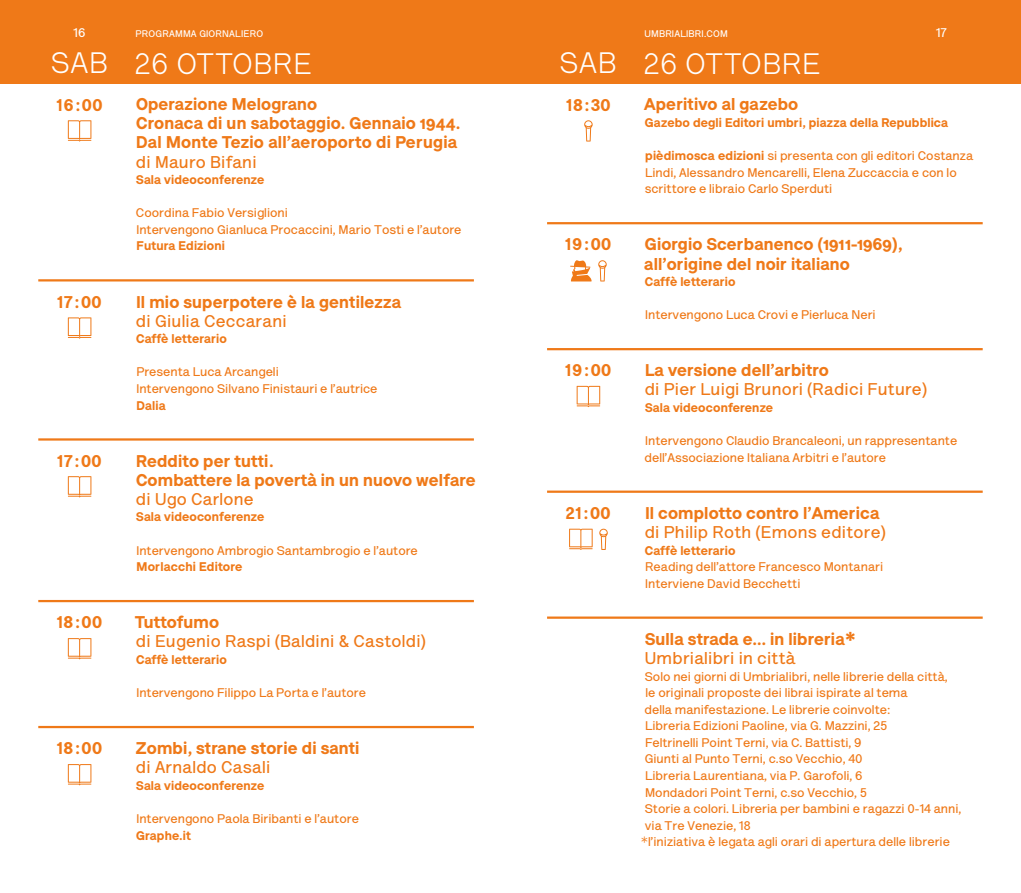
<style>
.page{position:relative;width:1021px;height:893px;background:#fff}
.page>*{position:absolute;margin:0;border:0;box-sizing:border-box;transform-origin:0 0}
.t1{font:30px "Lettera Text Pro";letter-spacing:.02em;color:#fff}
.t2{font:900 17.25px/19px "Lettera Text Pro";letter-spacing:.01em;color:#ef7918}
.t3{font:700 17.25px "Lettera Text Pro";letter-spacing:.015em;color:#ef7918}
.t4{font:700 12.75px/16.5px "Lettera Text Pro";color:#ef7918}
.t5{font:900 12.75px "Lettera Text Pro";letter-spacing:.01em;color:#ef7918}
.t6{font:700 12.75px "Lettera Text Pro";color:#fff}
.t7{font:700 9.75px "Lettera Text Pro";letter-spacing:.02em;color:#fff}
.s1{font-weight:900}
.s2{font-weight:400}
</style>
<div class="page">
<div style="left:0;top:0;width:510px;height:84px;background:#ef7918"></div>
<div style="left:510px;top:0;width:510px;height:84px;background:#ef7918"></div>
<svg style="left:68px;top:317px;width:24px;height:22px"></svg>
<svg style="left:570px;top:260px;width:21px;height:22px"></svg>
<svg style="left:598px;top:260px;width:8px;height:21px"></svg>
<svg style="left:68px;top:476px;width:24px;height:21px"></svg>
<svg style="left:576px;top:386px;width:24px;height:21px"></svg>
<svg style="left:569px;top:529px;width:24px;height:21px"></svg>
<svg style="left:599px;top:529px;width:8px;height:21px"></svg>
<svg style="left:68px;top:638px;width:24px;height:21px"></svg>
<svg style="left:68px;top:764px;width:24px;height:21px"></svg>
<svg style="left:68px;top:120px;width:24px;height:22px"></svg>
<svg style="left:584px;top:120px;width:8px;height:22px"></svg>
<hr style="left:547px;top:348px;width:435px;height:2px;background:#ef7918">
<hr style="left:547px;top:491px;width:435px;height:2px;background:#ef7918">
<hr style="left:547px;top:616px;width:435px;height:3px;background:#ef7918">
<hr style="left:547px;top:222px;width:435px;height:2px;background:#ef7918">
<hr style="left:38px;top:438px;width:436px;height:3px;background:#ef7918">
<hr style="left:38px;top:600px;width:436px;height:2px;background:#ef7918">
<hr style="left:38px;top:726px;width:436px;height:2px;background:#ef7918">
<hr style="left:38px;top:279px;width:436px;height:2px;background:#ef7918">
<p class="t6" style="left:74px;top:25px;width:14px">16</p>
<p class="t7" style="left:136px;top:28px;width:129px">PROGRAMMA GIORNALIERO</p>
<p class="t7" style="left:644px;top:28px;width:85px">UMBRIALIBRI.COM</p>
<p class="t6" style="left:936px;top:25px;width:12px">17</p>
<h1 class="t1" style="left:559px;top:46px;width:262px">SAB 26 OTTOBRE</h1>
<h2 class="t2" style="left:136px;top:95px;width:325px">Operazione Melograno<br>Cronaca di un sabotaggio. Gennaio 1944.<br>Dal Monte Tezio all’aeroporto di Perugia</h2>
<h2 class="t3" style="left:136px;top:152px;width:122px">di Mauro Bifani</h2>
<p class="t5" style="left:136px;top:172px;width:130px">Sala videoconferenze</p>
<p class="t4" style="left:136px;top:205px;width:327px">Coordina Fabio Versiglioni<br>Intervengono Gianluca Procaccini, Mario Tosti e l’autore</p>
<p class="t5" style="left:136px;top:238px;width:90px">Futura Edizioni</p>
<h1 class="t1" style="left:51px;top:46px;width:262px">SAB 26 OTTOBRE</h1>
<h2 class="t2" style="left:644px;top:95px;width:156px">Aperitivo al gazebo</h2>
<p class="t5" style="left:645px;top:115px;width:304px">Gazebo degli Editori umbri, piazza della Repubblica</p>
<p class="t4" style="left:644px;top:147px;width:330px"><span class="s1">pièdimosca edizioni</span> si presenta con gli editori Costanza<br>Lindi, Alessandro Mencarelli, Elena Zuccaccia e con lo scrittore e libraio Carlo Sperduti</p>
<h2 class="t2" style="left:57px;top:96px;width:47px">16:00</h2>
<h2 class="t2" style="left:566px;top:96px;width:46px">18:30</h2>
<h2 class="t2" style="left:644px;top:236px;width:259px">Giorgio Scerbanenco (1911-1969), all’origine del noir italiano</h2>
<p class="t5" style="left:645px;top:274px;width:92px">Caffè letterario</p>
<p class="t4" style="left:645px;top:307px;width:232px">Intervengono Luca Crovi e Pierluca Neri</p>
<h2 class="t2" style="left:565px;top:236px;width:47px">19:00</h2>
<h2 class="t2" style="left:137px;top:293px;width:266px">Il mio superpotere è la gentilezza</h2>
<h2 class="t3" style="left:136px;top:311px;width:152px">di Giulia Ceccarani</h2>
<p class="t5" style="left:136px;top:331px;width:92px">Caffè letterario</p>
<p class="t4" style="left:136px;top:364px;width:243px">Presenta Luca Arcangeli<br>Intervengono Silvano Finistauri e l’autrice</p>
<p class="t5" style="left:136px;top:397px;width:31px">Dalia</p>
<h2 class="t2" style="left:58px;top:293px;width:46px">17:00</h2>
<h2 class="t2" style="left:645px;top:361px;width:185px">La versione dell’arbitro</h2>
<h2 class="t3" style="left:644px;top:380px;width:283px">di Pier Luigi Brunori (Radici Future)</h2>
<p class="t5" style="left:645px;top:400px;width:130px">Sala videoconferenze</p>
<p class="t4" style="left:644px;top:433px;width:314px">Intervengono Claudio Brancaleoni, un rappresentante dell’Associazione Italiana Arbitri e l’autore</p>
<h2 class="t2" style="left:565px;top:361px;width:47px">19:00</h2>
<h2 class="t2" style="left:136px;top:452px;width:341px">Reddito per tutti.<br>Combattere la povertà in un nuovo welfare</h2>
<h2 class="t3" style="left:136px;top:489px;width:119px">di Ugo Carlone</h2>
<p class="t5" style="left:136px;top:509px;width:130px">Sala videoconferenze</p>
<p class="t4" style="left:136px;top:542px;width:283px">Intervengono Ambrogio Santambrogio e l’autore</p>
<p class="t5" style="left:136px;top:559px;width:107px">Morlacchi Editore</p>
<h2 class="t2" style="left:58px;top:452px;width:46px">17:00</h2>
<h2 class="t2" style="left:645px;top:504px;width:235px">Il complotto contro l’America</h2>
<h2 class="t3" style="left:644px;top:522px;width:242px">di Philip Roth (Emons editore)</h2>
<p class="t5" style="left:645px;top:542px;width:92px">Caffè letterario</p>
<p class="t4" style="left:645px;top:558px;width:239px">Reading dell’attore Francesco Montanari<br>Interviene David Becchetti</p>
<h2 class="t2" style="left:566px;top:504px;width:46px">21:00</h2>
<h2 class="t2" style="left:57px;top:613px;width:47px">18:00</h2>
<h2 class="t2" style="left:57px;top:739px;width:47px">18:00</h2>
<h2 class="t2" style="left:135px;top:613px;width:86px">Tuttofumo</h2>
<h2 class="t3" style="left:136px;top:632px;width:291px">di Eugenio Raspi (Baldini &amp; Castoldi)</h2>
<p class="t5" style="left:136px;top:652px;width:92px">Caffè letterario</p>
<p class="t4" style="left:136px;top:684px;width:231px">Intervengono Filippo La Porta e l’autore</p>
<h2 class="t2" style="left:136px;top:739px;width:225px">Zombi, strane storie di santi</h2>
<h2 class="t3" style="left:136px;top:757px;width:136px">di Arnaldo Casali</h2>
<p class="t5" style="left:136px;top:778px;width:130px">Sala videoconferenze</p>
<p class="t4" style="left:136px;top:810px;width:224px">Intervengono Paola Biribanti e l’autore</p>
<p class="t5" style="left:136px;top:827px;width:56px">Graphe.it</p>
<h2 class="t2" style="left:645px;top:630px;width:212px">Sulla strada e… in libreria*</h2>
<h2 class="t3" style="left:645px;top:648px;width:152px">Umbrialibri in città</h2>
<p class="t4" style="left:645px;top:668px;width:304px">Solo nei giorni di Umbrialibri, nelle librerie della città,</p>
<p class="t4" style="left:645px;top:684px;width:264px">le originali proposte dei librai ispirate al tema</p>
<p class="t4" style="left:644px;top:701px;width:247px">della manifestazione. Le librerie coinvolte:</p>
<p class="t4" style="left:645px;top:718px;width:243px">Libreria Edizioni Paoline, via G. Mazzini, 25</p>
<p class="t4" style="left:645px;top:734px;width:218px">Feltrinelli Point Terni, via C. Battisti, 9</p>
<p class="t4" style="left:644px;top:751px;width:219px">Giunti al Punto Terni, c.so Vecchio, 40</p>
<p class="t4" style="left:645px;top:767px;width:219px">Libreria Laurentiana, via P. Garofoli, 6</p>
<p class="t4" style="left:645px;top:784px;width:223px">Mondadori Point Terni, c.so Vecchio, 5</p>
<p class="t4" style="left:645px;top:800px;width:318px">Storie a colori. Libreria per bambini e ragazzi 0-14 anni,</p>
<p class="t4" style="left:645px;top:817px;width:107px">via Tre Venezie, 18</p>
<p class="t4" style="left:640px;top:834px;width:311px"><span class="s2">*</span>l’iniziativa è legata agli orari di apertura delle librerie</p>
</div>
